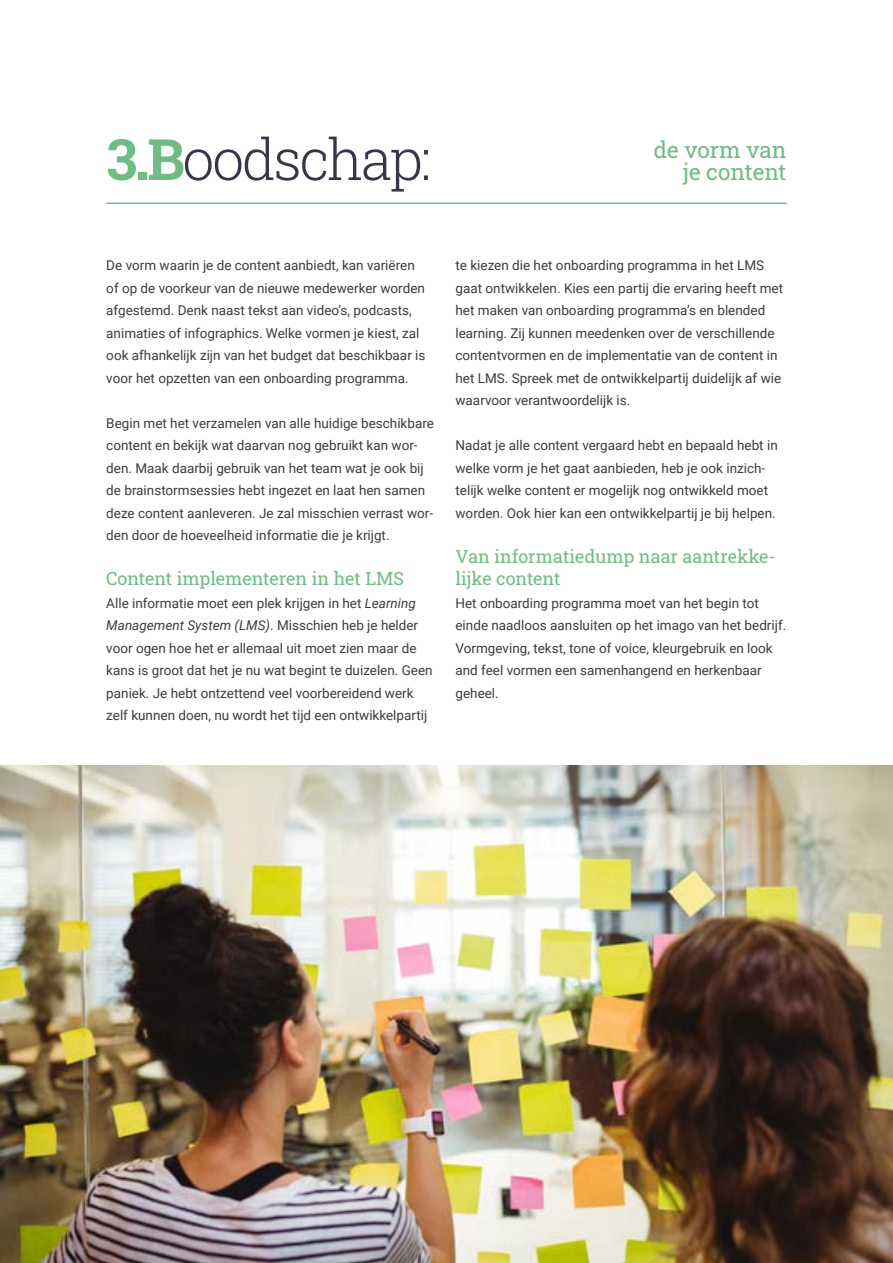
<style>
.page{position:relative;width:893px;height:1263px;background:#fff}
.page>*{position:absolute;margin:0;border:0;box-sizing:border-box;transform-origin:0 0}
.t1{font:300 57px "Roboto Slab";letter-spacing:-.04em;color:#383549}
.t2{font:22.5px/22.5px "Roboto Slab";color:#6fbc84;text-align:right}
.t3{font:18px/22.5px "Roboto Slab";color:#6fbc84}
.t4{font:13.5px/22.5px "Roboto";color:#3c3c3b}
.s1{font-weight:700;color:#6fbc84}
.s2{font-style:italic}
</style>
<div class="page">
<img style="left:0;top:765px;width:893px;height:498px">
<hr style="left:106px;top:202px;width:681px;height:2px;background:#6fbc84">
<h1 class="t1" style="left:106px;top:136px;width:326px"><span class="s1">3.B</span>oodschap:</h1>
<h2 class="t2" style="left:654px;top:140px;width:134px">de vorm van je content</h2>
<p class="t4" style="left:106px;top:255px;width:321px">De vorm waarin je de content aanbiedt, kan variëren of op de voorkeur van de nieuwe medewerker worden afgestemd. Denk naast tekst aan video’s, podcasts, animaties of infographics. Welke vormen je kiest, zal ook afhankelijk zijn van het budget dat beschikbaar is voor het opzetten van een onboarding programma.</p>
<p class="t4" style="left:106px;top:412px;width:329px">Begin met het verzamelen van alle huidige beschikbare content en bekijk wat daarvan nog gebruikt kan wor&shy;den. Maak daarbij gebruik van het team wat je ook bij de brainstormsessies hebt ingezet en laat hen samen deze content aanleveren. Je zal misschien verrast wor&shy;den door de hoeveelheid informatie die je krijgt.</p>
<h3 class="t3" style="left:106px;top:569px;width:299px">Content implementeren in het LMS</h3>
<p class="t4" style="left:106px;top:592px;width:328px">Alle informatie moet een plek krijgen in het <span class="s2">Learning Management System (LMS)</span>. Misschien heb je helder voor ogen hoe het er allemaal uit moet zien maar de kans is groot dat het je nu wat begint te duizelen. Geen paniek. Je hebt ontzettend veel voorbereidend werk zelf kunnen doen, nu wordt het tijd een ontwikkelpartij</p>
<p class="t4" style="left:455px;top:255px;width:329px">te kiezen die het onboarding programma in het LMS gaat ontwikkelen. Kies een partij die ervaring heeft met het maken van onboarding programma’s en blended learning. Zij kunnen meedenken over de verschillende contentvormen en de implementatie van de content in het LMS. Spreek met de ontwikkelpartij duidelijk af wie waarvoor verantwoordelijk is.</p>
<p class="t4" style="left:455px;top:435px;width:324px">Nadat je alle content vergaard hebt en bepaald hebt in welke vorm je het gaat aanbieden, heb je ook inzich&shy;telijk welke content er mogelijk nog ontwikkeld moet worden. Ook hier kan een ontwikkelpartij je bij helpen.</p>
<h3 class="t3" style="left:455px;top:546px;width:321px">Van informatiedump naar aantrekke&shy;lijke content</h3>
<p class="t4" style="left:455px;top:592px;width:332px">Het onboarding programma moet van het begin tot einde naadloos aansluiten op het imago van het bedrijf.<br>Vormgeving, tekst, tone of voice, kleurgebruik en look and feel vormen een samenhangend en herkenbaar geheel.</p>
</div>
